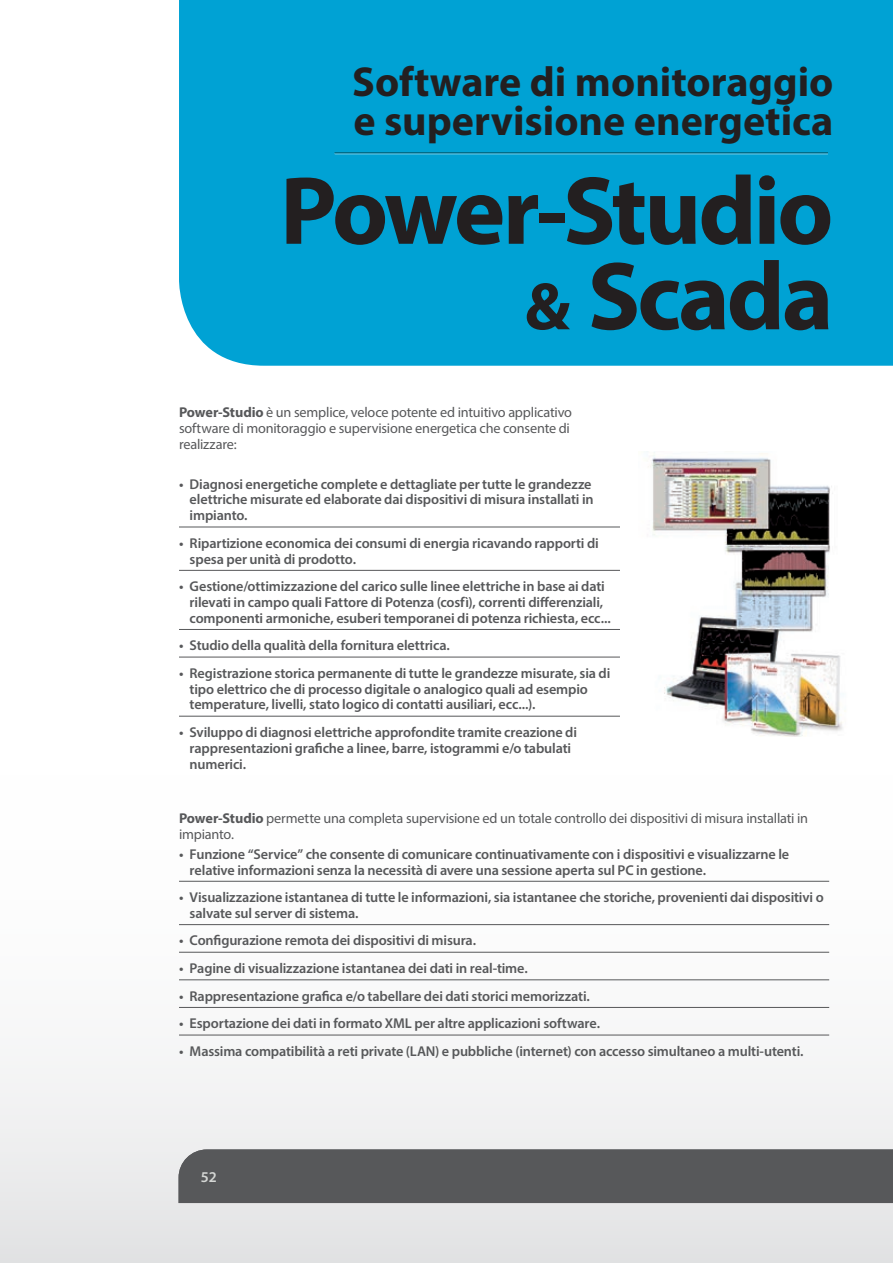
<style>
.page{position:relative;width:893px;height:1263px;background:#fff}
.page>*{position:absolute;margin:0;border:0;box-sizing:border-box;transform-origin:0 0}
.nome_prodotto{font:700 97.5px/85.5px "Myriad Pro";letter-spacing:-.03em;color:#231f20;text-align:right}
.sezione{font:700 42px/39px "Myriad Pro";color:#231f20}
.t1{font:600 15px "Myriad Pro";color:#d4d6d4}
.funzioni{font:600 14.25px/15.8px "Myriad Pro";letter-spacing:-.01em;color:#57585a}
.descriz{font:14.25px/15.8px "Myriad Pro";letter-spacing:-.015em;color:#57585a}
.funzioni_ultima{font:600 14.25px/15.8px "Myriad Pro";letter-spacing:-.01em;color:#57585a}
.s1{font-size:67.5px}
.s2{font-weight:700}
</style>
<div class="page">
<div style="left:0;top:697px;width:893px;height:566px;background:linear-gradient(to bottom,#fff,#e8e8e9)"></div>
<div style="left:179px;top:1149px;width:714px;height:54px;background:#57585a"></div>
<div style="left:179px;top:0;width:714px;height:366px;background:#00a2d4"></div>
<hr style="left:334px;top:153px;width:494px;height:2px;background:#fff">
<svg style="left:334px;top:152px;width:494px;height:2px"></svg>
<img style="left:639px;top:451px;width:230px;height:286px">
<hr style="left:179px;top:527px;width:441px;height:1px;background:#57585a">
<hr style="left:179px;top:570px;width:441px;height:1px;background:#57585a">
<hr style="left:179px;top:629px;width:441px;height:1px;background:#57585a">
<hr style="left:179px;top:657px;width:441px;height:1px;background:#57585a">
<hr style="left:179px;top:716px;width:441px;height:1px;background:#57585a">
<hr style="left:179px;top:881px;width:650px;height:1px;background:#57585a">
<hr style="left:179px;top:924px;width:650px;height:1px;background:#57585a">
<hr style="left:179px;top:952px;width:650px;height:1px;background:#57585a">
<hr style="left:179px;top:979px;width:650px;height:1px;background:#57585a">
<hr style="left:179px;top:1007px;width:650px;height:1px;background:#57585a">
<hr style="left:179px;top:1035px;width:650px;height:1px;background:#57585a">
<p class="sezione" style="left:352px;top:61px;width:483px">Software di monitoraggio e supervisione energetica</p>
<p class="nome_prodotto" style="left:280px;top:165px;width:555px">Power-Studio <span class="s1">&amp;</span> Scada</p>
<p class="descriz" style="left:179px;top:404px;width:395px"><span class="s2">Power-Studio</span> è un semplice, veloce potente ed intuitivo applicativo software di monitoraggio e supervisione energetica che consente di realizzare:</p>
<p class="funzioni" style="left:190px;top:476px;width:406px;text-indent:-11px">• Diagnosi energetiche complete e dettagliate per tutte le grandezze elettriche misurate ed elaborate dai dispositivi di misura installati in impianto.</p>
<p class="funzioni" style="left:190px;top:535px;width:411px;text-indent:-11px">• Ripartizione economica dei consumi di energia ricavando rapporti di spesa per unità di prodotto.</p>
<p class="funzioni" style="left:190px;top:578px;width:423px;text-indent:-11px">• Gestione/ottimizzazione del carico sulle linee elettriche in base ai dati rilevati in campo quali Fattore di Potenza (cosfì), correnti differenziali, componenti armoniche, esuberi temporanei di potenza richiesta, ecc...</p>
<p class="funzioni" style="left:179px;top:637px;width:272px">• Studio della qualità della fornitura elettrica.</p>
<p class="funzioni" style="left:190px;top:665px;width:422px;text-indent:-11px">• Registrazione storica permanente di tutte le grandezze misurate, sia di tipo elettrico che di processo digitale o analogico quali ad esempio temperature, livelli, stato logico di contatti ausiliari, ecc...).</p>
<p class="funzioni_ultima" style="left:190px;top:724px;width:389px;text-indent:-11px">• Sviluppo di diagnosi elettriche approfondite tramite creazione di rappresentazioni grafiche a linee, barre, istogrammi e/o tabulati numerici.</p>
<p class="descriz" style="left:179px;top:810px;width:631px"><span class="s2">Power-Studio</span> permette una completa supervisione ed un totale controllo dei dispositivi di misura installati in impianto.</p>
<p class="funzioni" style="left:190px;top:846px;width:601px;text-indent:-11px">• Funzione “Service” che consente di comunicare continuativamente con i dispositivi e visualizzarne le relative informazioni senza la necessità di avere una sessione aperta sul PC in gestione.</p>
<p class="funzioni" style="left:190px;top:889px;width:636px;text-indent:-11px">• Visualizzazione istantanea di tutte le informazioni, sia istantanee che storiche, provenienti dai dispositivi o salvate sul server di sistema.</p>
<p class="funzioni" style="left:179px;top:932px;width:299px">• Configurazione remota dei dispositivi di misura.</p>
<p class="funzioni" style="left:179px;top:960px;width:350px">• Pagine di visualizzazione istantanea dei dati in real-time.</p>
<p class="funzioni" style="left:179px;top:988px;width:412px">• Rappresentazione grafica e/o tabellare dei dati storici memorizzati.</p>
<p class="funzioni" style="left:179px;top:1015px;width:422px">• Esportazione dei dati in formato XML per altre applicazioni software.</p>
<p class="funzioni_ultima" style="left:179px;top:1043px;width:626px">• Massima compatibilità a reti private (LAN) e pubbliche (internet) con accesso simultaneo a multi-utenti.</p>
<p class="t1" style="left:201px;top:1167px;width:18px">0352</p>
</div>
